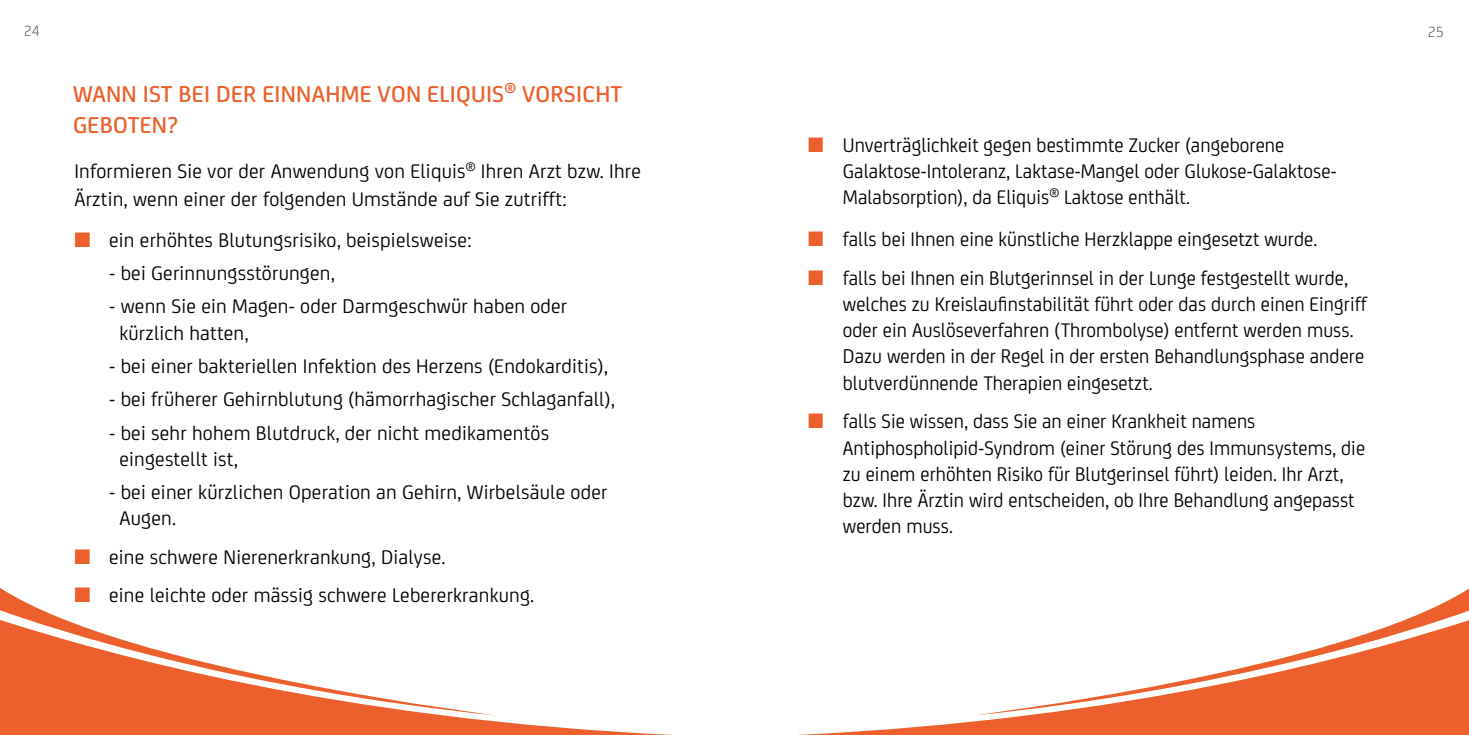
<style>
.page{position:relative;width:1469px;height:735px;background:#fff}
.page>*{position:absolute;margin:0;border:0;box-sizing:border-box;transform-origin:0 0}
.t1{font:500 24.5px/31.5px "FS Joey";letter-spacing:.01em;color:#eb602b}
.t2{font:21px/26.2px "FS Joey";letter-spacing:.005em;color:#000;scale:.96 1}
.t3{font:21px/26.2px "FS Joey";letter-spacing:.005em;color:#000}
.t4{font:300 15.75px "FS Joey";color:#4a4a49}
.s1{color:#eb602b}
</style>
<div class="page">
<svg style="left:817px;top:715px;width:651px;height:19px"></svg>
<svg style="left:978px;top:589px;width:490px;height:126px"></svg>
<svg style="left:0;top:715px;width:653px;height:19px"></svg>
<svg style="left:0;top:588px;width:492px;height:127px"></svg>
<p class="t4" style="left:24px;top:19px;width:18px">24</p>
<p class="t4" style="left:1427px;top:20px;width:18px">25</p>
<p class="t1" style="left:73px;top:76px;width:550px">WANN IST BEI DER EINNAHME VON ELIQUIS<sup>®</sup> VORSICHT<br>GEBOTEN?</p>
<p class="t3" style="left:74px;top:156px;width:568px;line-height:27.1px">Informieren Sie vor der Anwendung von Eliquis<sup>®</sup> Ihren Arzt bzw. Ihre<br>Ärztin, wenn einer der folgenden Umstände auf Sie zutrifft:</p>
<p class="t3" style="left:74px;top:225px;width:399px"><span class="s1">■</span> ein erhöhtes Blutungsrisiko, beispielsweise:</p>
<p class="t3" style="left:109px;top:258px;width:227px">- bei Gerinnungsstörungen,</p>
<p class="t3" style="left:119px;top:292px;width:449px;text-indent:-10px">- wenn Sie ein Magen- oder Darmgeschwür haben oder kürzlich hatten,</p>
<p class="t3" style="left:109px;top:351px;width:500px">- bei einer bakteriellen Infektion des Herzens (Endokarditis),</p>
<p class="t3" style="left:109px;top:384px;width:507px">- bei früherer Gehirnblutung (hämorrhagischer Schlaganfall),</p>
<p class="t3" style="left:119px;top:418px;width:431px;text-indent:-10px">- bei sehr hohem Blutdruck, der nicht medikamentös eingestellt ist,</p>
<p class="t3" style="left:119px;top:477px;width:489px;text-indent:-10px">- bei einer kürzlichen Operation an Gehirn, Wirbelsäule oder<br>Augen.</p>
<p class="t3" style="left:74px;top:542px;width:372px"><span class="s1">■</span> eine schwere Nierenerkrankung, Dialyse.</p>
<p class="t3" style="left:74px;top:580px;width:461px"><span class="s1">■</span> eine leichte oder mässig schwere Lebererkrankung.</p>
<p class="t2" style="left:842px;top:130px;width:516px;text-indent:-35px"><span class="s1">■</span> Unverträglichkeit gegen bestimmte Zucker (angeborene<br>Galaktose-Intoleranz, Laktase-Mangel oder Glukose-Galaktose-<br>Malabsorption), da Eliquis<sup>®</sup> Laktose enthält.</p>
<p class="t2" style="left:808px;top:225px;width:532px"><span class="s1">■</span> falls bei Ihnen eine künstliche Herzklappe eingesetzt wurde.</p>
<p class="t2" style="left:842px;top:263px;width:547px;text-indent:-35px"><span class="s1">■</span> falls bei Ihnen ein Blutgerinnsel in der Lunge festgestellt wurde, welches zu Kreislaufinstabilität führt oder das durch einen Eingriff oder ein Auslöseverfahren (Thrombolyse) entfernt werden muss.<br>Dazu werden in der Regel in der ersten Behandlungsphase andere blutverdünnende Therapien eingesetzt.</p>
<p class="t2" style="left:842px;top:407px;width:545px;text-indent:-35px"><span class="s1">■</span> falls Sie wissen, dass Sie an einer Krankheit namens Antiphospholipid-Syndrom (einer Störung des Immunsystems, die zu einem erhöhten Risiko für Blutgerinsel führt) leiden. Ihr Arzt, bzw. Ihre Ärztin wird entscheiden, ob Ihre Behandlung angepasst werden muss.</p>
</div>
